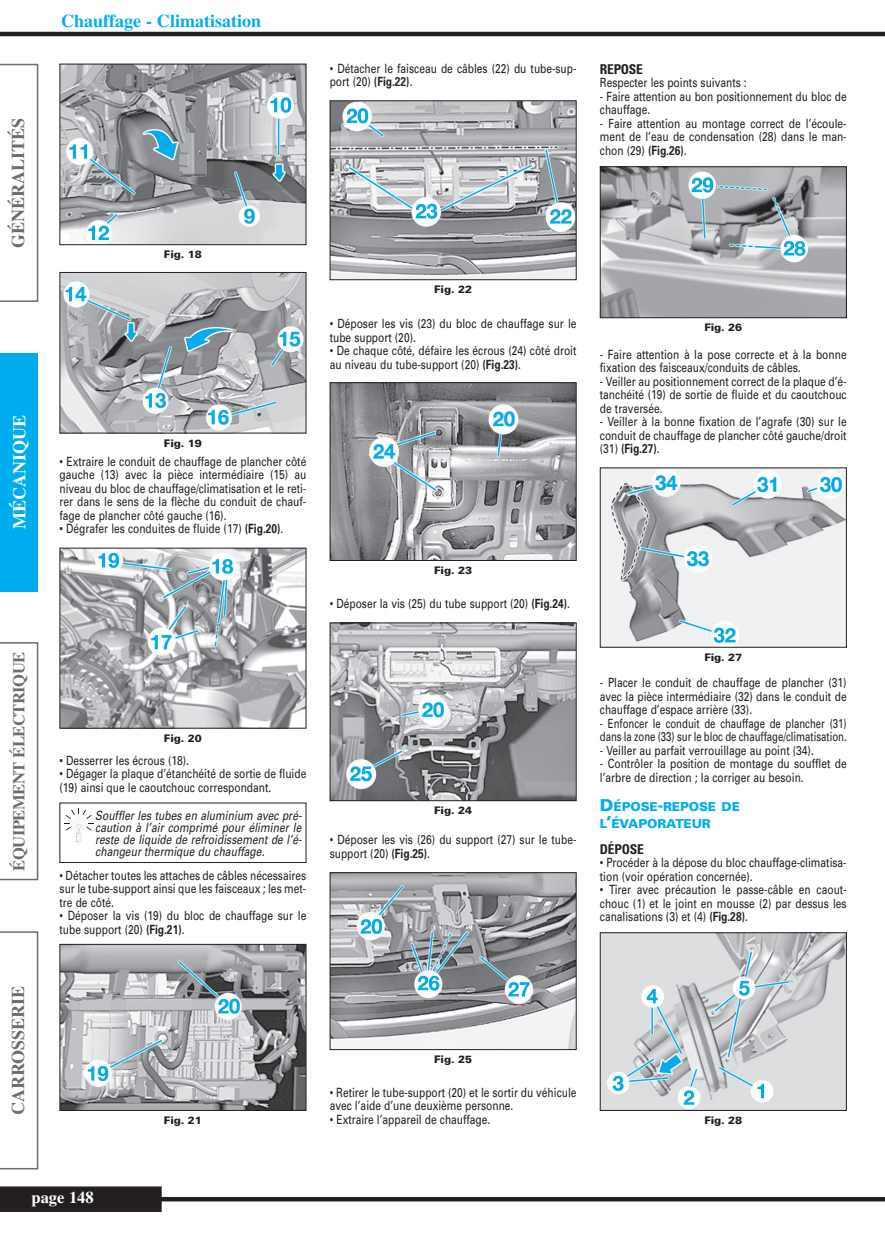
<style>
.page{position:relative;width:885px;height:1246px;background:#fff}
.page>*{position:absolute;margin:0;border:0;box-sizing:border-box;transform-origin:0 0}
.t1{font:700 18px "Times";color:#00aeef}
.t2{font:700 18px "Times";color:#6c6d70}
.t3{font:700 18px "Times";color:#fff}
.t4{font:700 16.5px "Times";letter-spacing:-.025em;color:#6c6d70}
.t5{font:700 16.5px "Times";color:#fff}
.t6{font:700 condensed 13.5px "Univers";letter-spacing:-.02em;color:#231f20}
.t7{font:12.75px/13.5px "Univers";color:#231f20;scale:.8 1}
.t8{font:italic 12.75px/12px "Univers";letter-spacing:.005em;color:#231f20;text-align:justify;scale:.8 1}
.t9{font:12.75px/13.5px "Univers";color:#231f20;scale:.75 1}
.t10{font:900 12.3px/16.5px "Univers";letter-spacing:-.01em;color:#00aeef}
.t11{font:900 10.5px "Univers";color:#231f20}
.s1{font-weight:700}
.s2{font-size:16.5px}
</style>
<div class="page">
<svg style="left:0;top:64px;width:38px;height:238px"></svg>
<div style="left:0;top:353px;width:38px;height:238px;background:#00aeef"></div>
<svg style="left:0;top:642px;width:38px;height:238px"></svg>
<svg style="left:0;top:931px;width:38px;height:238px"></svg>
<hr style="left:0;top:1197px;width:884px;height:4px;background:#231f20">
<div style="left:0;top:1186px;width:162px;height:26px;background:#231f20"></div>
<hr style="left:0;top:32px;width:884px;height:4px;background:#231f20">
<img style="left:62px;top:66px;width:242px;height:177px">
<div style="left:60px;top:64px;width:246px;height:181px;border:1px solid #231f20"></div>
<img style="left:62px;top:274px;width:242px;height:157px">
<div style="left:60px;top:272px;width:246px;height:161px;border:1px solid #231f20"></div>
<img style="left:332px;top:102px;width:242px;height:176px">
<div style="left:330px;top:100px;width:246px;height:180px;border:1px solid #231f20"></div>
<img style="left:62px;top:550px;width:242px;height:176px">
<img style="left:332px;top:384px;width:242px;height:175px">
<div style="left:330px;top:382px;width:246px;height:179px;border:1px solid #231f20"></div>
<img style="left:602px;top:168px;width:242px;height:148px">
<div style="left:600px;top:166px;width:246px;height:152px;border:1px solid #231f20"></div>
<img style="left:602px;top:470px;width:242px;height:175px">
<img style="left:602px;top:934px;width:242px;height:175px">
<div style="left:600px;top:932px;width:246px;height:179px;border:1px solid #231f20"></div>
<img style="left:332px;top:625px;width:242px;height:174px">
<div style="left:330px;top:623px;width:246px;height:178px;border:1px solid #231f20"></div>
<img style="left:62px;top:946px;width:242px;height:163px">
<div style="left:60px;top:944px;width:246px;height:167px;border:1px solid #231f20"></div>
<img style="left:332px;top:874px;width:242px;height:174px">
<div style="left:330px;top:872px;width:246px;height:178px;border:1px solid #231f20"></div>
<div style="left:60px;top:803px;width:246px;height:60px;border:1px solid #231f20"></div>
<svg style="left:64px;top:808px;width:29px;height:22px"></svg>
<img style="left:71px;top:816px;width:15px;height:27px">
<h1 class="t2" style="left:12px;top:248px;width:132px;rotate:-90deg">GÉNÉRALITÉS</h1>
<h1 class="t3" style="left:13px;top:529px;width:115px;rotate:-90deg">MÉCANIQUE</h1>
<p class="t4" style="left:13px;top:870px;width:220px;rotate:-90deg">ÉQUIPEMENT ÉLECTRIQUE</p>
<h1 class="t2" style="left:12px;top:1115px;width:131px;rotate:-90deg">CARROSSERIE</h1>
<h1 class="t1" style="left:61px;top:15px;width:201px">Chauffage - Climatisation</h1>
<p class="t7" style="left:330px;top:63px;width:310px">• Détacher le faisceau de câbles (22) du tube-sup&shy;port (20) <span class="s1">(Fig.22)</span>.</p>
<p class="t6" style="left:600px;top:64px;width:45px">REPOSE</p>
<p class="t7" style="left:600px;top:77px;width:185px">Respecter les points suivants :</p>
<p class="t7" style="left:600px;top:90px;width:310px">- Faire attention au bon positionnement du bloc de chauffage.</p>
<p class="t7" style="left:600px;top:117px;width:310px;text-align:justify">- Faire attention au montage correct de l’écoule&shy;ment de l’eau de condensation (28) dans le man&shy;chon (29) <span class="s1">(Fig.26)</span>.</p>
<p class="t11" style="left:164px;top:251px;width:39px">Fig. 18</p>
<p class="t11" style="left:164px;top:439px;width:39px">Fig. 19</p>
<p class="t7" style="left:60px;top:455px;width:310px;text-align:justify">• Extraire le conduit de chauffage de plancher côté gauche (13) avec la pièce intermédiaire (15) au niveau du bloc de chauffage/climatisation et le reti&shy;rer dans le sens de la flèche du conduit de chauf&shy;fage de plancher côté gauche (16).</p>
<p class="t7" style="left:60px;top:523px;width:281px">• Dégrafer les conduites de fluide (17) <span class="s1">(Fig.20)</span>.</p>
<p class="t11" style="left:164px;top:734px;width:39px">Fig. 20</p>
<p class="t7" style="left:60px;top:754px;width:163px">• Desserrer les écrous (18).</p>
<p class="t7" style="left:60px;top:768px;width:310px">• Dégager la plaque d’étanchéité de sortie de fluide (19) ainsi que le caoutchouc correspondant.</p>
<p class="t8" style="left:95px;top:811px;width:259px">Souffler les tubes en aluminium avec pré&shy;caution à l’air comprimé pour éliminer le reste de liquide de refroidissement de l’é&shy;changeur thermique du chauffage.</p>
<p class="t7" style="left:60px;top:870px;width:310px;text-align:justify">• Détacher toutes les attaches de câbles nécessaires sur le tube-support ainsi que les faisceaux ; les met&shy;tre de côté.</p>
<p class="t7" style="left:60px;top:910px;width:310px">• Déposer la vis (19) du bloc de chauffage sur le tube support (20) <span class="s1">(Fig.21)</span>.</p>
<p class="t11" style="left:434px;top:286px;width:39px">Fig. 22</p>
<p class="t7" style="left:330px;top:318px;width:310px">• Déposer les vis (23) du bloc de chauffage sur le tube support (20).</p>
<p class="t7" style="left:330px;top:345px;width:310px">• De chaque côté, défaire les écrous (24) côté droit au niveau du tube-support (20) <span class="s1">(Fig.23)</span>.</p>
<p class="t11" style="left:704px;top:324px;width:39px">Fig. 26</p>
<p class="t7" style="left:600px;top:349px;width:310px">- Faire attention à la pose correcte et à la bonne fixation des faisceaux/conduits de câbles.</p>
<p class="t7" style="left:600px;top:376px;width:310px;text-align:justify">- Veiller au positionnement correct de la plaque d’é&shy;tanchéité (19) de sortie de fluide et du caoutchouc de traversée.</p>
<p class="t7" style="left:600px;top:416px;width:310px;text-align:justify">- Veiller à la bonne fixation de l’agrafe (30) sur le conduit de chauffage de plancher côté gauche/droit (31) <span class="s1">(Fig.27)</span>.</p>
<p class="t11" style="left:434px;top:566px;width:39px">Fig. 23</p>
<p class="t7" style="left:330px;top:598px;width:302px">• Déposer la vis (25) du tube support (20) <span class="s1">(Fig.24)</span>.</p>
<p class="t11" style="left:434px;top:807px;width:39px">Fig. 24</p>
<p class="t7" style="left:330px;top:834px;width:310px">• Déposer les vis (26) du support (27) sur le tube&shy;support (20) <span class="s1">(Fig.25)</span>.</p>
<p class="t11" style="left:704px;top:653px;width:39px">Fig. 27</p>
<p class="t7" style="left:600px;top:677px;width:310px;text-align:justify">- Placer le conduit de chauffage de plancher (31) avec la pièce intermédiaire (32) dans le conduit de chauffage d’espace arrière (33).</p>
<p class="t9" style="left:600px;top:718px;width:330px">- Enfoncer le conduit de chauffage de plancher (31) dans la zone (33) sur le bloc de chauffage/climatisation.</p>
<p class="t7" style="left:600px;top:745px;width:269px">- Veiller au parfait verrouillage au point (34).</p>
<p class="t7" style="left:600px;top:758px;width:310px">- Contrôler la position de montage du soufflet de l’arbre de direction ; la corriger au besoin.</p>
<p class="t10" style="left:600px;top:799px;width:141px"><span class="s2">D</span>ÉPOSE<span class="s2">-</span>REPOSE DE<br>L<span class="s2">’</span>ÉVAPORATEUR</p>
<p class="t6" style="left:600px;top:844px;width:45px">DÉPOSE</p>
<p class="t7" style="left:600px;top:857px;width:310px">• Procéder à la dépose du bloc chauffage-climatisa&shy;tion (voir opération concernée).</p>
<p class="t7" style="left:600px;top:884px;width:310px;text-align:justify">• Tirer avec précaution le passe-câble en caout&shy;chouc (1) et le joint en mousse (2) par dessus les canalisations (3) et (4) <span class="s1">(Fig.28)</span>.</p>
<p class="t11" style="left:164px;top:1116px;width:39px">Fig. 21</p>
<p class="t11" style="left:434px;top:1055px;width:39px">Fig. 25</p>
<p class="t7" style="left:330px;top:1086px;width:310px">• Retirer le tube-support (20) et le sortir du véhicule avec l’aide d’une deuxième personne.</p>
<p class="t7" style="left:330px;top:1113px;width:202px">• Extraire l’appareil de chauffage.</p>
<p class="t11" style="left:704px;top:1116px;width:39px">Fig. 28</p>
<p class="t5" style="left:31px;top:1192px;width:64px">page 148</p>
</div>
